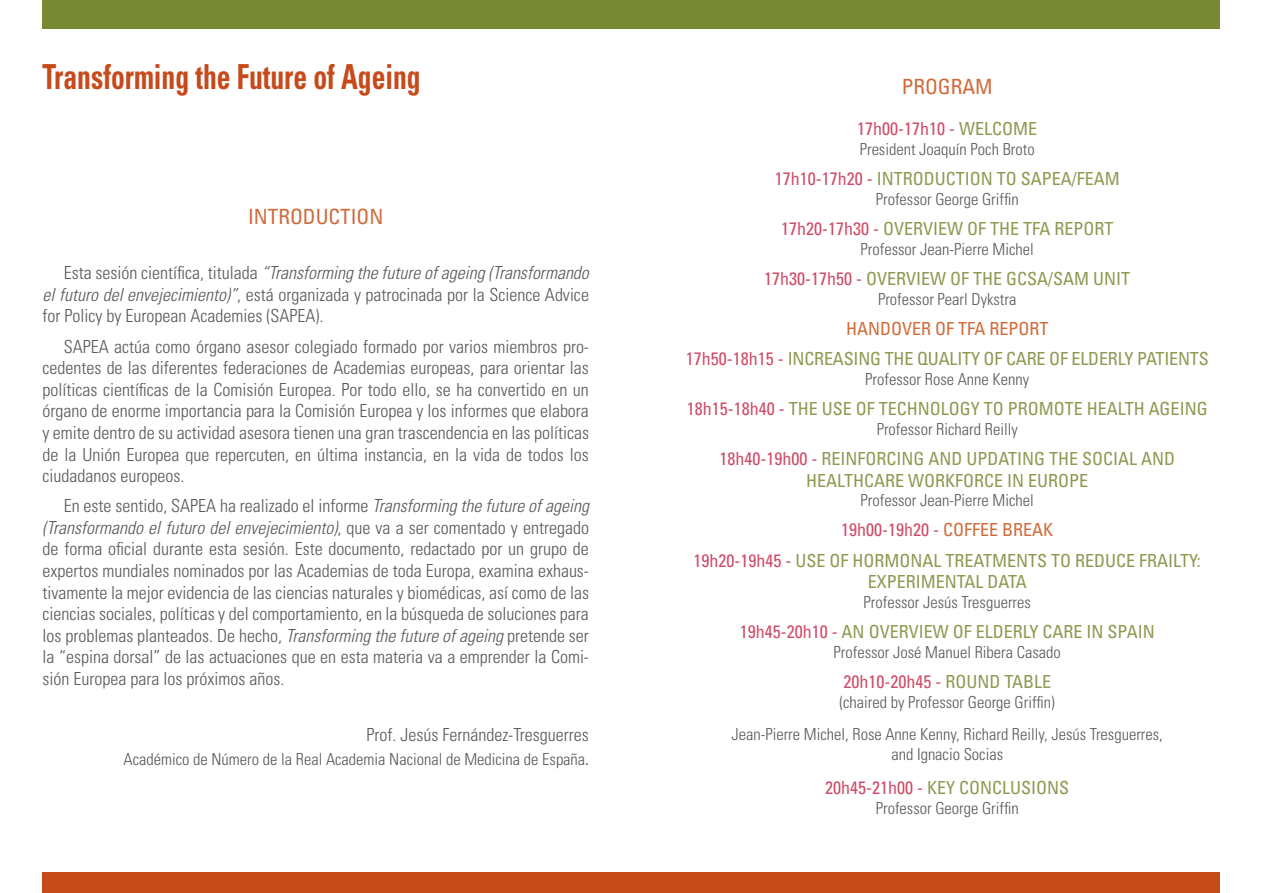
<style>
.page{position:relative;width:1263px;height:893px;background:#fff}
.page>*{position:absolute;margin:0;border:0;box-sizing:border-box;transform-origin:0 0}
.t1{font:700 condensed 34.5px "Univers LT Std";color:#c74a1b;scale:.8 1}
.t2{font:condensed 21px "Univers LT Std";color:#d06b3a}
.t3{font:300 condensed 18px/21.6px "Univers LT Std";color:#57585a;text-align:justify}
.t4{font:condensed 18px/21.6px "Univers LT Std";color:#8e9951;text-align:center}
.t5{font:condensed 18px "Univers LT Std";color:#cf4c68}
.t6{font:condensed 18px "Univers LT Std";color:#d06b3a}
.t7{font:300 condensed 16.5px/19.8px "Univers LT Std";color:#57585a;text-align:center}
.s1{font-style:italic}
.s2{font-weight:400}
.s3{color:#8e9951}
.s4{color:#cf4c68}
.s5{color:#d06b3a}
</style>
<div class="page">
<div style="left:43px;top:873px;width:1177px;height:20px;background:#c74a1b"></div>
<div style="left:43px;top:0;width:1177px;height:28px;background:#788933"></div>
<p class="t1" style="left:43px;top:55px;width:474px">Transforming the Future of Ageing</p>
<p class="t2" style="left:248px;top:203px;width:137px">INTRODUCTION</p>
<p class="t3" style="left:43px;top:262px;width:548px;text-indent:21px">Esta sesión científica, titulada <span class="s1">“Transforming the future of ageing (Transformando el futuro del envejecimiento)”</span>, está organizada y patrocinada por la Science Advice for Policy by European Academies (SAPEA).</p>
<p class="t3" style="left:43px;top:335px;width:548px;text-indent:21px">SAPEA actúa como órgano asesor colegiado formado por varios miembros pro&shy;cedentes de las diferentes federaciones de Academias europeas, para orientar las políticas científicas de la Comisión Europea. Por todo ello, se ha convertido en un órgano de enorme importancia para la Comisión Europea y los informes que elabora y emite dentro de su actividad asesora tienen una gran trascendencia en las políticas de la Unión Europea que repercuten, en última instancia, en la vida de todos los ciudadanos europeos.</p>
<p class="t3" style="left:43px;top:495px;width:548px;text-indent:21px">En este sentido, SAPEA ha realizado el informe <span class="s1">Transforming the future of ageing (Transformando el futuro del envejecimiento)</span>, que va a ser comentado y entregado de forma oficial durante esta sesión. Este documento, redactado por un grupo de expertos mundiales nominados por las Academias de toda Europa, examina exhaus&shy;tivamente la mejor evidencia de las ciencias naturales y biomédicas, así como de las ciencias sociales, políticas y del comportamiento, en la búsqueda de soluciones para los problemas planteados. De hecho, <span class="s1">Transforming the future of ageing</span> pretende ser la “espina dorsal” de las actuaciones que en esta materia va a emprender la Comi&shy;sión Europea para los próximos años.</p>
<p class="t3" style="left:366px;top:724px;width:224px">Prof. Jesús Fernández-Tresguerres</p>
<p class="t7" style="left:124px;top:749px;width:467px">Académico de Número de la Real Academia Nacional de Medicina de España<span class="s2">.</span></p>
<p class="t2" style="left:902px;top:73px;width:93px">PROGRAM</p>
<p class="t5" style="left:857px;top:118px;width:181px">17h00-17h10 - <span class="s3">WELCOME</span></p>
<p class="t7" style="left:860px;top:139px;width:176px">President Joaquín Poch Broto</p>
<p class="t4" style="left:775px;top:168px;width:346px"><span class="s4">17h10-17h20 -</span> INTRODUCTION TO SAPEA/FEAM</p>
<p class="t7" style="left:876px;top:189px;width:144px">Professor George Griffin</p>
<p class="t4" style="left:781px;top:218px;width:334px"><span class="s4">17h20-17h30 -</span> OVERVIEW OF THE TFA REPORT</p>
<p class="t7" style="left:861px;top:239px;width:175px">Professor Jean-Pierre Michel</p>
<p class="t4" style="left:764px;top:268px;width:367px"><span class="s4">17h30-17h50 -</span> OVERVIEW OF THE GCSA/SAM UNIT</p>
<p class="t7" style="left:878px;top:289px;width:140px">Professor Pearl Dykstra</p>
<p class="t6" style="left:846px;top:317px;width:204px">HANDOVER OF TFA REPORT</p>
<p class="t4" style="left:686px;top:348px;width:524px"><span class="s4">17h50-18h15 -</span> INCREASING THE QUALITY OF CARE OF ELDERLY PATIENTS</p>
<p class="t7" style="left:865px;top:369px;width:166px">Professor Rose Anne Kenny</p>
<p class="t4" style="left:687px;top:398px;width:522px"><span class="s4">18h15-18h40 -</span> THE USE OF TECHNOLOGY TO PROMOTE HEALTH AGEING</p>
<p class="t7" style="left:877px;top:419px;width:143px">Professor Richard Reilly</p>
<p class="t4" style="left:719px;top:447px;width:457px"><span class="s4">18h40-19h00 -</span> REINFORCING AND UPDATING THE SOCIAL AND<br>HEALTHCARE WORKFORCE IN EUROPE</p>
<p class="t7" style="left:861px;top:491px;width:175px">Professor Jean-Pierre Michel</p>
<p class="t5" style="left:841px;top:519px;width:213px">19h00-19h20 - <span class="s5">COFFEE BREAK</span></p>
<p class="t4" style="left:694px;top:549px;width:509px"><span class="s4">19h20-19h45 -</span> USE OF HORMONAL TREATMENTS TO REDUCE FRAILTY:<br>EXPERIMENTAL DATA</p>
<p class="t7" style="left:863px;top:592px;width:169px">Professor Jesús Tresguerres</p>
<p class="t4" style="left:740px;top:621px;width:416px"><span class="s4">19h45-20h10 -</span> AN OVERVIEW OF ELDERLY CARE IN SPAIN</p>
<p class="t7" style="left:834px;top:642px;width:229px">Professor José Manuel Ribera Casado</p>
<p class="t5" style="left:843px;top:670px;width:209px">20h10-20h45 - <span class="s3">ROUND TABLE</span></p>
<p class="t7" style="left:839px;top:692px;width:217px">(chaired by Professor George Griffin)</p>
<p class="t7" style="left:731px;top:725px;width:433px">Jean-Pierre Michel, Rose Anne Kenny, Richard Reilly, Jesús Tresguerres, and Ignacio Socias</p>
<p class="t4" style="left:825px;top:777px;width:245px"><span class="s4">20h45-21h00 -</span> KEY CONCLUSIONS</p>
<p class="t7" style="left:876px;top:798px;width:144px">Professor George Griffin</p>
</div>
